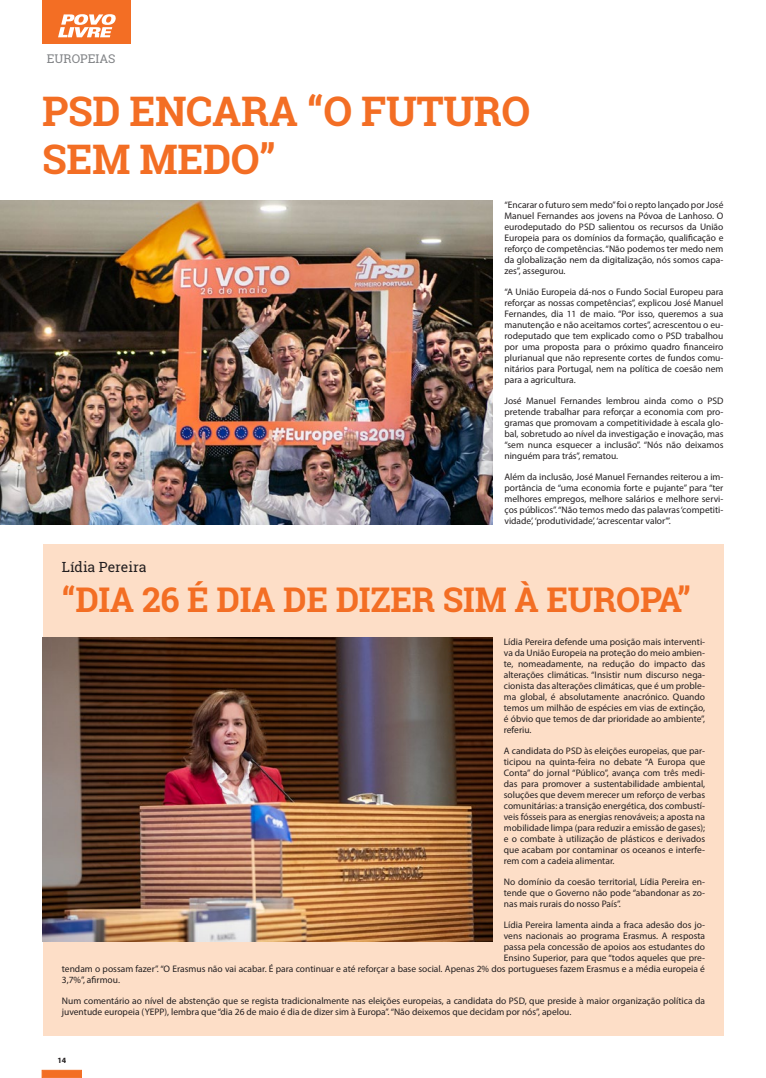
<style>
.page{position:relative;width:766px;height:1078px;background:#fff}
.page>*{position:absolute;margin:0;border:0;box-sizing:border-box;transform-origin:0 0}
.n_texto{font:700 40.7px "Roboto Slab";letter-spacing:-.01em;color:#f36e24}
.n_texto-2{font:700 34px "Roboto Slab";letter-spacing:-.01em;color:#f36e24}
.Normal__Web{font:14px "Roboto Slab";color:#231f20}
.topos{font:12px "Roboto Slab";color:#808285}
.PL_new_texto{font:9.5px/11px "Myriad Pro";color:#231f20;text-align:justify}
.t1{font:700 8px "Myriad Pro";color:#231f20}
</style>
<div class="page">
<div style="left:42px;top:1069px;width:40px;height:8px;background:#f36e24;border:1px solid #f36e24"></div>
<div style="left:43px;top:0;width:88px;height:44px;background:#f36e24"></div>
<svg style="left:58px;top:14px;width:58px;height:23px"></svg>
<img style="left:0;top:201px;width:492px;height:323px">
<div style="left:43px;top:544px;width:680px;height:491px;background:#fddec7"></div>
<img style="left:43px;top:637px;width:449px;height:304px">
<p class="topos" style="left:47px;top:51px;width:70px">EUROPEIAS</p>
<p class="n_texto" style="left:42px;top:83px;width:489px">PSD ENCARA “O FUTURO</p>
<p class="n_texto" style="left:42px;top:132px;width:235px">SEM MEDO”</p>
<p class="Normal__Web" style="left:62px;top:557px;width:86px">Lídia Pereira</p>
<p class="PL_new_texto" style="left:504px;top:199px;width:220px">“Encarar o futuro sem medo” foi o repto lançado por José Manuel Fernandes aos jovens na Póvoa de Lanhoso. O eurodeputado do PSD salientou os recursos da União Europeia para os domínios da formação, qualificação e reforço de competências. “Não podemos ter medo nem da globalização nem da digitalização, nós somos capa&shy;zes”, assegurou.</p>
<p class="PL_new_texto" style="left:504px;top:286px;width:220px">“A União Europeia dá-nos o Fundo Social Europeu para reforçar as nossas competências”, explicou José Manuel Fernandes, dia 11 de maio. “Por isso, queremos a sua manutenção e não aceitamos cortes”, acrescentou o eu&shy;rodeputado que tem explicado como o PSD trabalhou por uma proposta para o próximo quadro financeiro plurianual que não represente cortes de fundos comu&shy;nitários para Portugal, nem na política de coesão nem para a agricultura.</p>
<p class="PL_new_texto" style="left:504px;top:395px;width:220px">José Manuel Fernandes lembrou ainda como o PSD pretende trabalhar para reforçar a economia com pro&shy;gramas que promovam a competitividade à escala glo&shy;bal, sobretudo ao nível da investigação e inovação, mas “sem nunca esquecer a inclusão”. “Nós não deixamos ninguém para trás”, rematou.</p>
<p class="PL_new_texto" style="left:504px;top:471px;width:220px">Além da inclusão, José Manuel Fernandes reiterou a im&shy;portância de “uma economia forte e pujante” para “ter melhores empregos, melhore salários e melhore servi&shy;ços públicos”. “Não temos medo das palavras ‘competiti&shy;vidade’, ‘produtividade’, ‘acrescentar valor’”.</p>
<p class="n_texto-2" style="left:62px;top:576px;width:630px">“DIA 26 É DIA DE DIZER SIM À EUROPA”</p>
<p class="PL_new_texto" style="left:503px;top:635px;width:203px">Lídia Pereira defende uma posição mais interventi&shy;va da União Europeia na proteção do meio ambien&shy;te, nomeadamente, na redução do impacto das alterações climáticas. “Insistir num discurso nega&shy;cionista das alterações climáticas, que é um proble&shy;ma global, é absolutamente anacrónico. Quando temos um milhão de espécies em vias de extinção, é óbvio que temos de dar prioridade ao ambiente”, referiu.</p>
<p class="PL_new_texto" style="left:503px;top:744px;width:203px">A candidata do PSD às eleições europeias, que par&shy;ticipou na quinta-feira no debate “A Europa que Conta” do jornal “Público”, avança com três medi&shy;das para promover a sustentabilidade ambiental, soluções que devem merecer um reforço de verbas comunitárias: a transição energética, dos combustí&shy;veis fósseis para as energias renováveis; a aposta na mobilidade limpa (para reduzir a emissão de gases); e o combate à utilização de plásticos e derivados que acabam por contaminar os oceanos e interfe&shy;rem com a cadeia alimentar.</p>
<p class="PL_new_texto" style="left:503px;top:875px;width:203px">No domínio da coesão territorial, Lídia Pereira en&shy;tende que o Governo não pode “abandonar as zo&shy;nas mais rurais do nosso País”.</p>
<p class="PL_new_texto" style="left:503px;top:918px;width:203px">Lídia Pereira lamenta ainda a fraca adesão dos jo-</p>
<p class="PL_new_texto" style="left:503px;top:929px;width:203px">vens nacionais ao programa Erasmus. A resposta</p>
<p class="PL_new_texto" style="left:503px;top:940px;width:203px">passa pela concessão de apoios aos estudantes do</p>
<p class="PL_new_texto" style="left:503px;top:951px;width:203px">Ensino Superior, para que “todos aqueles que pre-</p>
<p class="PL_new_texto" style="left:62px;top:962px;width:644px">tendam o possam fazer”. “O Erasmus não vai acabar. É para continuar e até reforçar a base social. Apenas 2% dos portugueses fazem Erasmus e a média europeia é</p>
<p class="PL_new_texto" style="left:62px;top:973px;width:60px">3,7%”, afirmou.</p>
<p class="PL_new_texto" style="left:62px;top:994px;width:644px">Num comentário ao nível de abstenção que se regista tradicionalmente nas eleições europeias, a candidata do PSD, que preside à maior organização política da juventude europeia (YEPP), lembra que “dia 26 de maio é dia de dizer sim à Europa”. “Não deixemos que decidam por nós”, apelou.</p>
<p class="t1" style="left:57px;top:1054px;width:10px">14</p>
</div>
